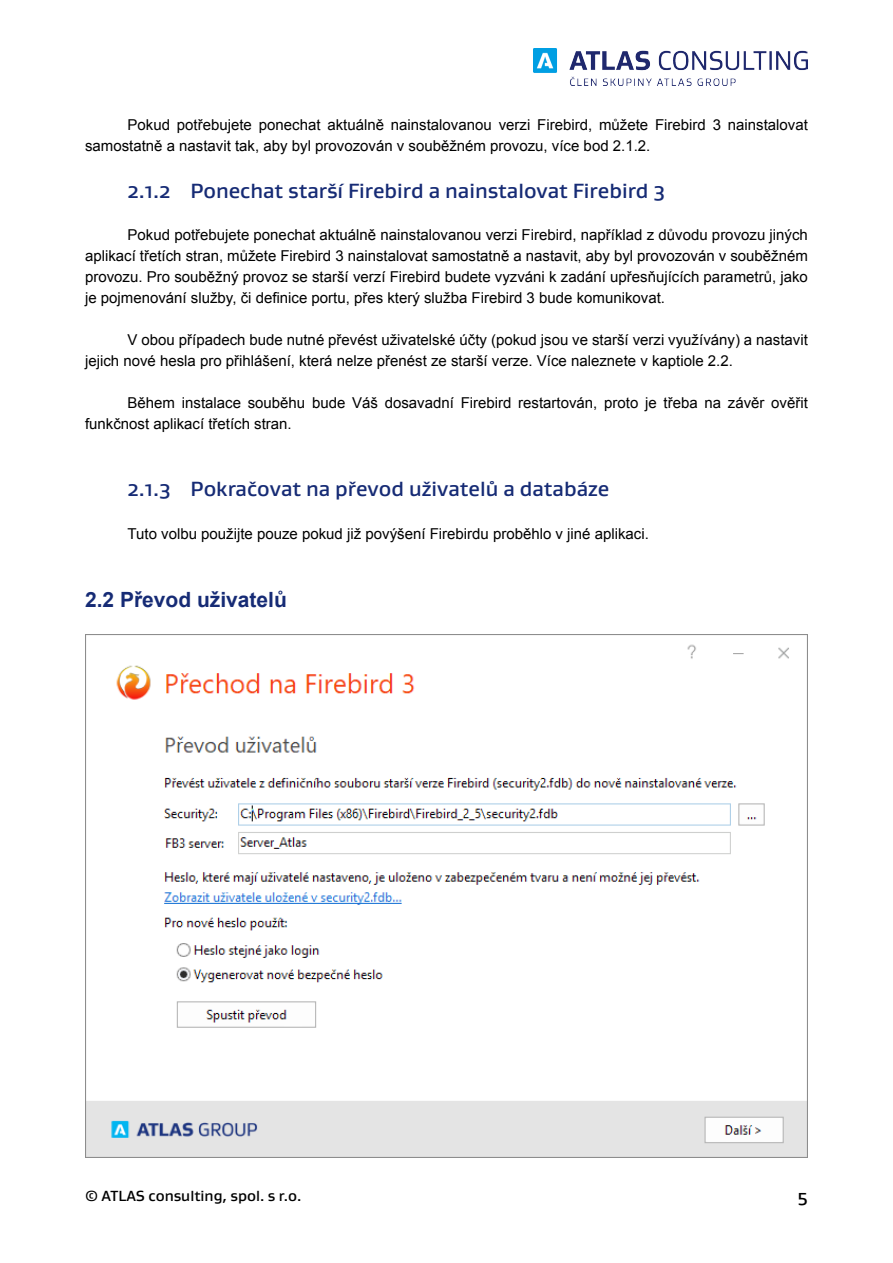
<style>
.page{position:relative;width:893px;height:1263px;background:#fff}
.page>*{position:absolute;margin:0;border:0;box-sizing:border-box;transform-origin:0 0}
.t1{font:500 21px "Gustan";color:#162b75}
.t2{font:700 21px "Arial";color:#162b75}
.t3{font:500 18px "Gustan";color:#000}
.t4{font:15px/21px "Arial";color:#000}
.t5{font:500 15px "Gustan";color:#000}
</style>
<div class="page">
<img style="left:85px;top:635px;width:723px;height:522px">
<img style="left:533px;top:48px;width:275px;height:37px">
<p class="t4" style="left:85px;top:115px;width:724px;text-indent:43px">Pokud potřebujete ponechat aktuálně nainstalovanou verzi Firebird, můžete Firebird 3 nainstalovat samostatně a nastavit tak, aby byl provozován v souběžném provozu, více bod 2.1.2.</p>
<h1 class="t1" style="left:128px;top:177px;width:539px">2.1.2 Ponechat starší Firebird a nainstalovat Firebird 3</h1>
<p class="t4" style="left:85px;top:224px;width:724px;text-align:justify;text-indent:43px">Pokud potřebujete ponechat aktuálně nainstalovanou verzi Firebird, například z důvodu provozu jiných aplikací třetích stran, můžete Firebird 3 nainstalovat samostatně a nastavit, aby byl provozován v souběžném provozu. Pro souběžný provoz se starší verzí Firebird budete vyzváni k zadání upřesňujících parametrů, jako je pojmenování služby, či definice portu, přes který služba Firebird 3 bude komunikovat.</p>
<p class="t4" style="left:85px;top:329px;width:724px;text-indent:43px">V obou případech bude nutné převést uživatelské účty (pokud jsou ve starší verzi využívány) a nastavit jejich nové hesla pro přihlášení, která nelze přenést ze starší verze. Více naleznete v kaptiole 2.2.</p>
<p class="t4" style="left:85px;top:392px;width:724px;text-indent:43px">Během instalace souběhu bude Váš dosavadní Firebird restartován, proto je třeba na závěr ověřit funkčnost aplikací třetích stran.</p>
<h1 class="t1" style="left:128px;top:475px;width:483px">2.1.3 Pokračovat na převod uživatelů a databáze</h1>
<p class="t4" style="left:128px;top:523px;width:523px">Tuto volbu použijte pouze pokud již povýšení Firebirdu proběhlo v jiné aplikaci.</p>
<h1 class="t2" style="left:85px;top:584px;width:203px">2.2 Převod uživatelů</h1>
<p class="t5" style="left:85px;top:1186px;width:218px">© ATLAS consulting, spol. s r.o.</p>
<p class="t3" style="left:798px;top:1185px;width:12px">5</p>
</div>
